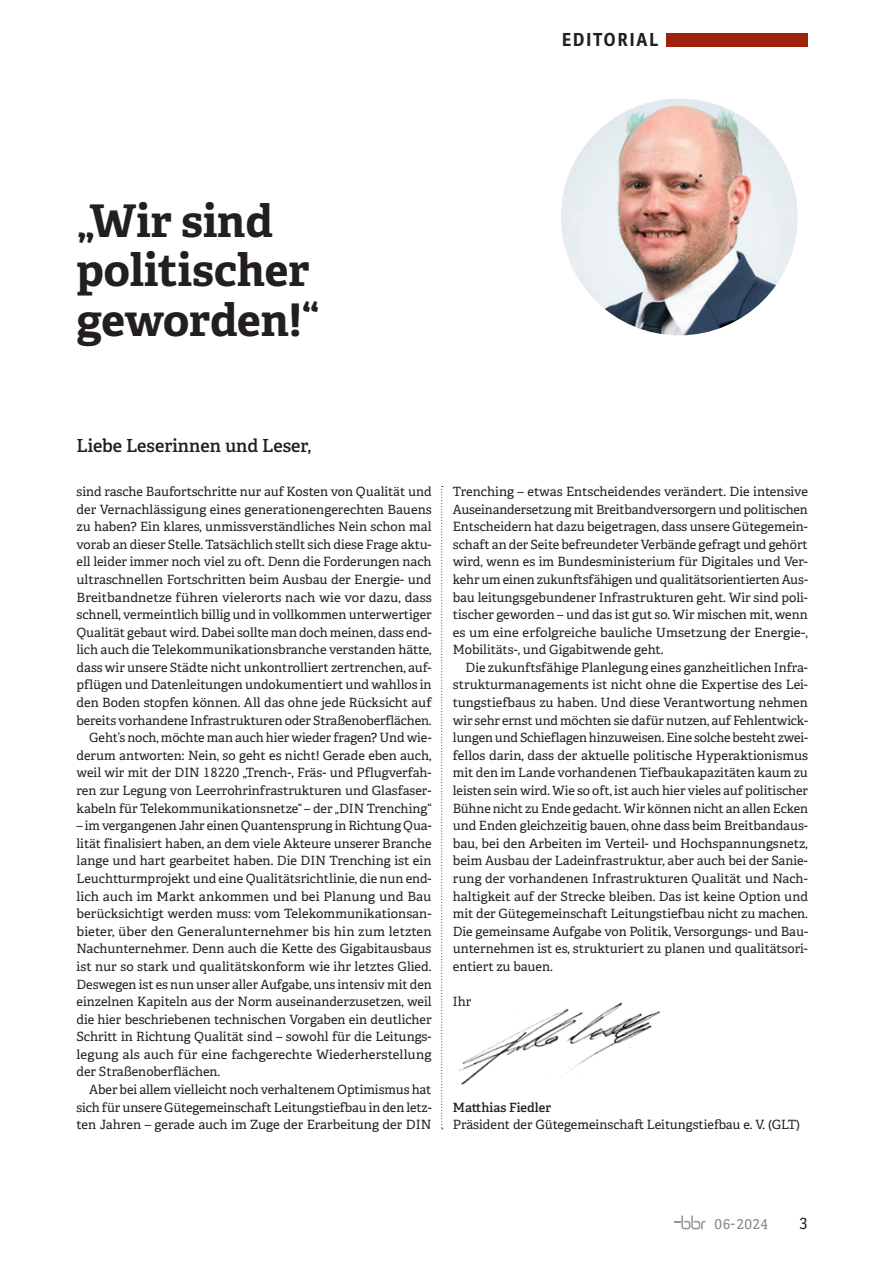
<style>
.page{position:relative;width:893px;height:1263px;background:#fff}
.page>*{position:absolute;margin:0;border:0;box-sizing:border-box;transform-origin:0 0}
.t1{font:700 45px/49.5px "Adelle";color:#231f20}
.t2{font:600 18px "Adelle";color:#231f20}
.t3{font:700 18px "Adelle Sans Cnd";letter-spacing:.11em;color:#231f20}
.t4{font:15.3px "Adelle";color:#231f20}
.t5{font:13.5px "Adelle";letter-spacing:.03em;color:#808285}
.t6{font:12.75px/17.5px "Adelle";color:#231f20;text-align:justify}
.t7{font:600 12.75px "Adelle";color:#231f20}
</style>
<div class="page">
<svg style="left:674px;top:1215px;width:31px;height:14px"></svg>
<img style="left:459px;top:1002px;width:201px;height:83px">
<svg style="left:441px;top:486px;width:2px;height:643px"></svg>
<div style="left:666px;top:33px;width:142px;height:13px;background:#9e240d"></div>
<img style="left:561px;top:99px;width:237px;height:236px;border-radius:118px">
<h2 class="t3" style="left:562px;top:29px;width:98px">EDITORIAL</h2>
<h1 class="t1" style="left:77px;top:196px;width:245px">„Wir sind politischer geworden!“</h1>
<h2 class="t2" style="left:77px;top:434px;width:236px">Liebe Leserinnen und Leser,</h2>
<p class="t6" style="left:77px;top:483px;width:357px;text-align:right">sind rasche Baufortschritte nur auf Kosten von Qualität und der Vernachlässigung eines generationengerechten Bauens zu haben? Ein klares, unmissverständliches Nein schon mal vorab an dieser Stelle. Tatsächlich stellt sich diese Frage aktu&shy;ell leider immer noch viel zu oft. Denn die Forderungen nach ultraschnellen Fortschritten beim Ausbau der Energie- und Breitbandnetze führen vielerorts nach wie vor dazu, dass schnell, vermeintlich billig und in vollkommen unterwertiger Qualität gebaut wird. Dabei sollte man doch meinen, dass end&shy;lich auch die Telekommunikationsbranche verstanden hätte, dass wir unsere Städte nicht unkontrolliert zertrenchen, auf&shy;pflügen und Datenleitungen undokumentiert und wahllos in den Boden stopfen können. All das ohne jede Rücksicht auf bereits vorhandene Infrastrukturen oder Straßenoberflächen.<br>Geht’s noch, möchte man auch hier wieder fragen? Und wie&shy;derum antworten: Nein, so geht es nicht! Gerade eben auch, weil wir mit der DIN 18220 „Trench-, Fräs- und Pflugverfah&shy;ren zur Legung von Leerrohrinfrastrukturen und Glasfaser&shy;kabeln für Telekommunikationsnetze“ – der „DIN Trenching“</p>
<p class="t6" style="left:77px;top:817px;width:357px">– im vergangenen Jahr einen Quantensprung in Richtung Qua&shy;lität finalisiert haben, an dem viele Akteure unserer Branche lange und hart gearbeitet haben. Die DIN Trenching ist ein Leuchtturmprojekt und eine Qualitätsrichtlinie, die nun end&shy;lich auch im Markt ankommen und bei Planung und Bau berücksichtigt werden muss: vom Telekommunikationsan&shy;bieter, über den Generalunternehmer bis hin zum letzten Nachunternehmer. Denn auch die Kette des Gigabitausbaus ist nur so stark und qualitätskonform wie ihr letztes Glied.<br>Deswegen ist es nun unser aller Aufgabe, uns intensiv mit den einzelnen Kapiteln aus der Norm auseinanderzusetzen, weil die hier beschriebenen technischen Vorgaben ein deutlicher Schritt in Richtung Qualität sind – sowohl für die Leitungs&shy;legung als auch für eine fachgerechte Wiederherstellung der Straßenoberflächen.</p>
<p class="t6" style="left:77px;top:1081px;width:357px;text-indent:13px">Aber bei allem vielleicht noch verhaltenem Optimismus hat sich für unsere Gütegemeinschaft Leitungstiefbau in den letz&shy;ten Jahren – gerade auch im Zuge der Erarbeitung der DIN</p>
<p class="t6" style="left:453px;top:483px;width:357px">Trenching – etwas Entscheidendes verändert. Die intensive Auseinandersetzung mit Breitbandversorgern und politischen Entscheidern hat dazu beigetragen, dass unsere Gütegemein&shy;schaft an der Seite befreundeter Verbände gefragt und gehört wird, wenn es im Bundesministerium für Digitales und Ver&shy;kehr um einen zukunftsfähigen und qualitätsorientierten Aus&shy;bau leitungsgebundener Infrastrukturen geht. Wir sind poli&shy;tischer geworden – und das ist gut so. Wir mischen mit, wenn es um eine erfolgreiche bauliche Umsetzung der Energie-, Mobilitäts-, und Gigabitwende geht.</p>
<p class="t6" style="left:453px;top:659px;width:357px;text-indent:13px">Die zukunftsfähige Planlegung eines ganzheitlichen Infra&shy;strukturmanagements ist nicht ohne die Expertise des Lei&shy;tungstiefbaus zu haben. Und diese Verantwortung nehmen wir sehr ernst und möchten sie dafür nutzen, auf Fehlentwick&shy;lungen und Schieflagen hinzuweisen. Eine solche besteht zwei&shy;fellos darin, dass der aktuelle politische Hyperaktionismus mit den im Lande vorhandenen Tiefbaukapazitäten kaum zu leisten sein wird. Wie so oft, ist auch hier vieles auf politischer Bühne nicht zu Ende gedacht. Wir können nicht an allen Ecken und Enden gleichzeitig bauen, ohne dass beim Breitbandaus&shy;bau, bei den Arbeiten im Verteil- und Hochspannungsnetz, beim Ausbau der Ladeinfrastruktur, aber auch bei der Sanie&shy;rung der vorhandenen Infrastrukturen Qualität und Nach&shy;haltigkeit auf der Strecke bleiben. Das ist keine Option und mit der Gütegemeinschaft Leitungstiefbau nicht zu machen.<br>Die gemeinsame Aufgabe von Politik, Versorgungs- und Bau&shy;unternehmen ist es, strukturiert zu planen und qualitätsori&shy;entiert zu bauen.</p>
<p class="t6" style="left:453px;top:993px;width:20px">Ihr</p>
<p class="t7" style="left:453px;top:1099px;width:100px">Matthias Fiedler</p>
<p class="t6" style="left:453px;top:1116px;width:349px">Präsident der Gütegemeinschaft Leitungstiefbau e. V. (GLT)</p>
<p class="t5" style="left:715px;top:1216px;width:55px">06-2024</p>
<p class="t4" style="left:799px;top:1214px;width:10px">3</p>
</div>
